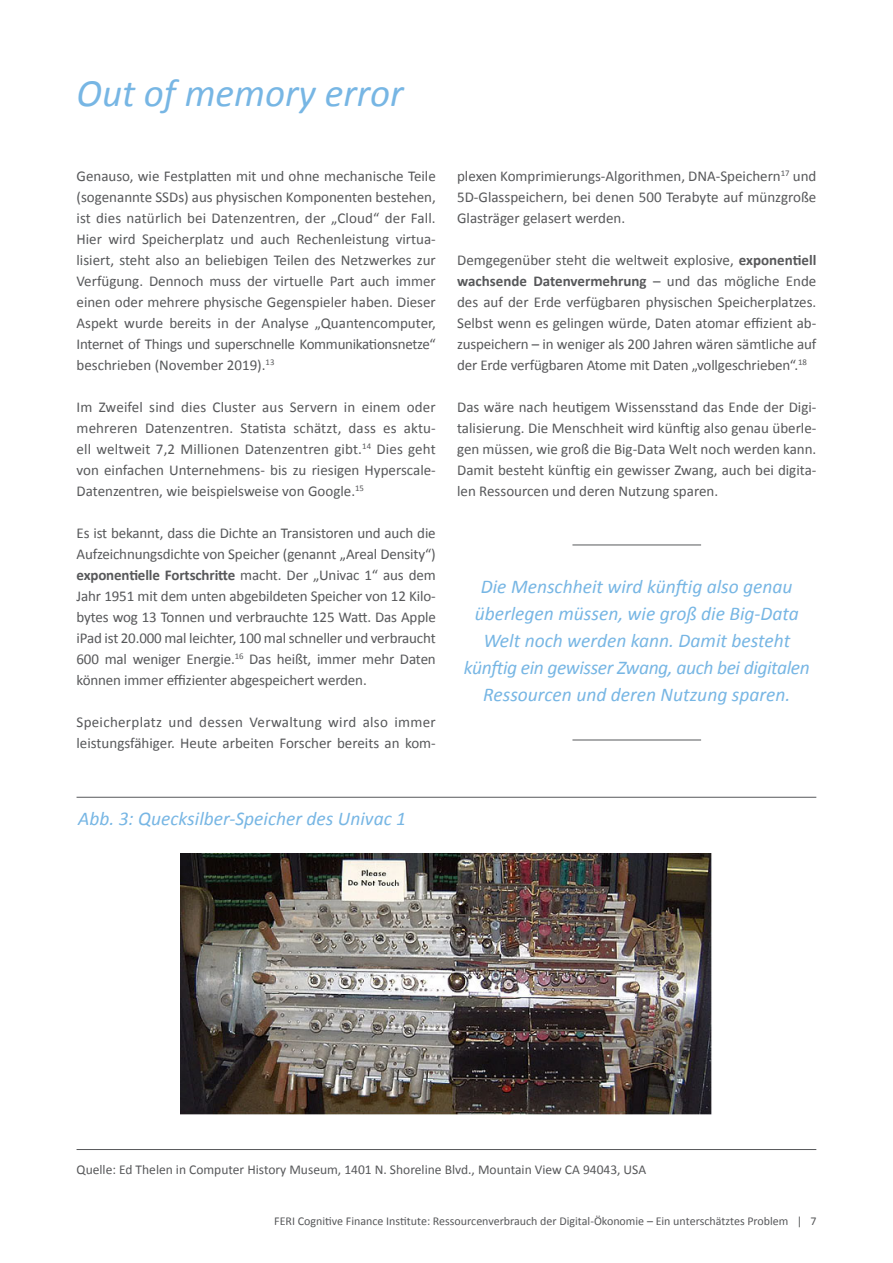
<style>
.page{position:relative;width:893px;height:1263px;background:#fff}
.page>*{position:absolute;margin:0;border:0;box-sizing:border-box;transform-origin:0 0}
.t1{font:italic 39px "Calibri";color:#77b6e4}
.t2{font:italic 19.5px/27px "Calibri";color:#77b6e4;text-align:center}
.t3{font:15px/21px "Calibri";color:#57585a;text-align:justify}
.t4{font:13.5px "Calibri";color:#57585a}
.t5{font:12px "Calibri";color:#57585a}
.s1{font-weight:700}
</style>
<div class="page">
<img style="left:180px;top:854px;width:532px;height:260px">
<hr style="left:77px;top:1149px;width:739px;height:1px;background:#57585a">
<hr style="left:77px;top:797px;width:739px;height:1px;background:#57585a">
<hr style="left:572px;top:545px;width:129px;height:1px;background:#57585a">
<hr style="left:572px;top:740px;width:129px;height:1px;background:#57585a">
<h1 class="t1" style="left:77px;top:66px;width:329px">Out of memory error</h1>
<p class="t3" style="left:77px;top:165px;width:361px">Genauso, wie Festplatten mit und ohne mechanische Teile (sogenannte SSDs) aus physischen Komponenten bestehen, ist dies natürlich bei Datenzentren, der „Cloud“ der Fall.<br>Hier wird Speicherplatz und auch Rechenleistung virtua&shy;lisiert, steht also an beliebigen Teilen des Netzwerkes zur Verfügung. Dennoch muss der virtuelle Part auch immer einen oder mehrere physische Gegenspieler haben. Dieser Aspekt wurde bereits in der Analyse „Quantencomputer, Internet of Things und superschnelle Kommunikationsnetze“ beschrieben (November 2019).<sup>13</sup></p>
<p class="t3" style="left:77px;top:396px;width:361px">Im Zweifel sind dies Cluster aus Servern in einem oder mehreren Datenzentren. Statista schätzt, dass es aktu&shy;ell weltweit 7,2 Millionen Datenzentren gibt.<sup>14</sup> Dies geht von einfachen Unternehmens- bis zu riesigen Hyperscale-Datenzentren, wie beispielsweise von Google.<sup>15</sup></p>
<p class="t3" style="left:77px;top:522px;width:361px">Es ist bekannt, dass die Dichte an Transistoren und auch die Aufzeichnungsdichte von Speicher (genannt „Areal Density“) <span class="s1">exponentielle Fortschritte</span> macht. Der „Univac 1“ aus dem Jahr 1951 mit dem unten abgebildeten Speicher von 12 Kilo&shy;bytes wog 13 Tonnen und verbrauchte 125 Watt. Das Apple iPad ist 20.000 mal leichter, 100 mal schneller und verbraucht 600 mal weniger Energie.<sup>16</sup> Das heißt, immer mehr Daten können immer effizienter abgespeichert werden.</p>
<p class="t3" style="left:77px;top:711px;width:361px">Speicherplatz und dessen Verwaltung wird also immer leistungsfähiger. Heute arbeiten Forscher bereits an kom-</p>
<p class="t3" style="left:457px;top:165px;width:361px">plexen Komprimierungs-Algorithmen, DNA-Speichern<sup>17</sup> und 5D-Glasspeichern, bei denen 500 Terabyte auf münzgroße Glasträger gelasert werden.</p>
<p class="t3" style="left:457px;top:249px;width:361px">Demgegenüber steht die weltweit explosive, <span class="s1">exponentiell wachsende Datenvermehrung</span> – und das mögliche Ende des auf der Erde verfügbaren physischen Speicherplatzes.<br>Selbst wenn es gelingen würde, Daten atomar effizient ab&shy;zuspeichern – in weniger als 200 Jahren wären sämtliche auf der Erde verfügbaren Atome mit Daten „vollgeschrieben“.<sup>18</sup></p>
<p class="t3" style="left:457px;top:396px;width:361px">Das wäre nach heutigem Wissensstand das Ende der Digi&shy;talisierung. Die Menschheit wird künftig also genau überle&shy;gen müssen, wie groß die Big-Data Welt noch werden kann.<br>Damit besteht künftig ein gewisser Zwang, auch bei digita&shy;len Ressourcen und deren Nutzung sparen.</p>
<h2 class="t2" style="left:464px;top:572px;width:347px">Die Menschheit wird künftig also genau überlegen müssen, wie groß die Big-Data Welt noch werden kann. Damit besteht künftig ein gewisser Zwang, auch bei digitalen Ressourcen und deren Nutzung sparen.</h2>
<h2 class="t2" style="left:78px;top:804px;width:330px">Abb. 3: Quecksilber-Speicher des Univac 1</h2>
<p class="t4" style="left:77px;top:1160px;width:571px">Quelle: Ed Thelen in Computer History Museum, 1401 N. Shoreline Blvd., Mountain View CA 94043, USA</p>
<p class="t5" style="left:274px;top:1212px;width:544px">FERI Cognitive Finance Institute: Ressourcenverbrauch der Digital-Ökonomie – Ein unterschätztes Problem | 7</p>
</div>
